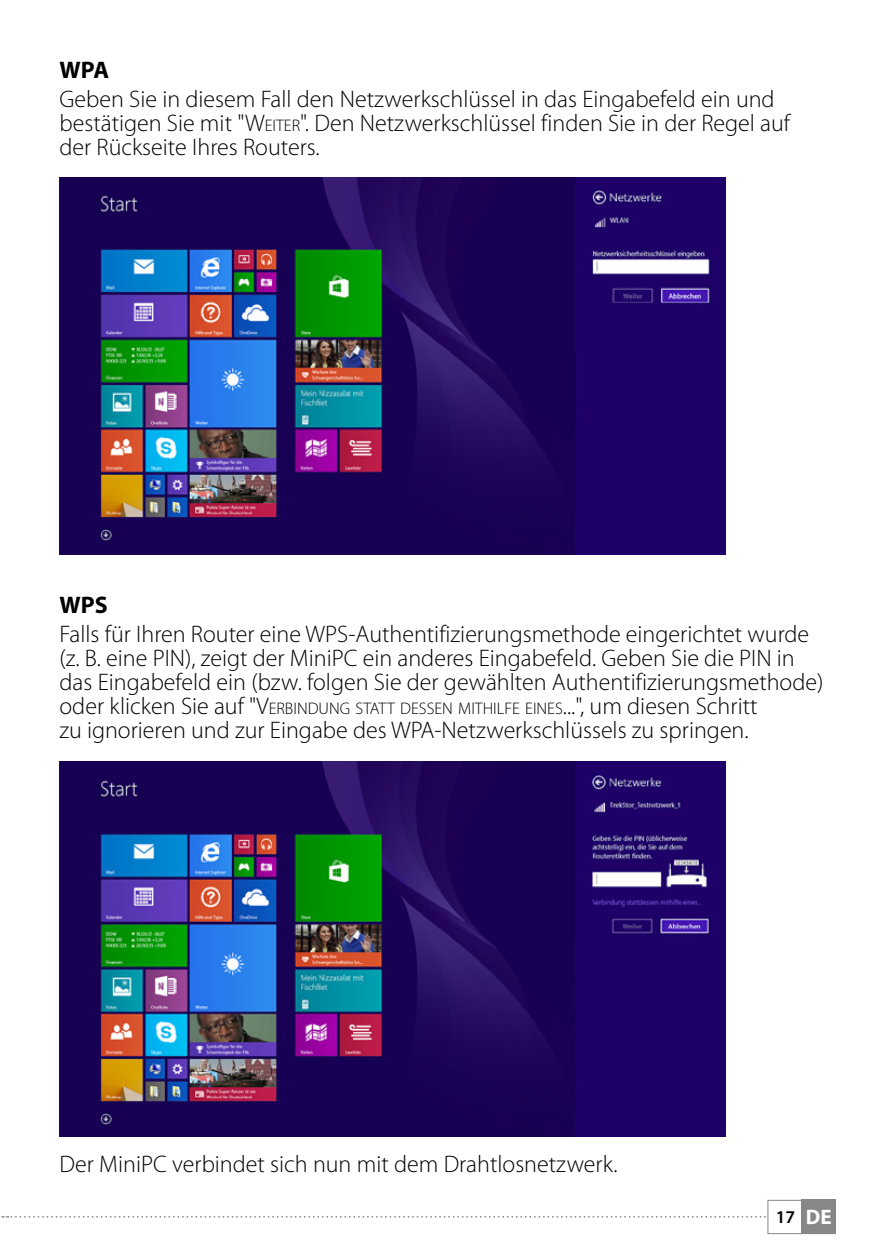
<style>
.page{position:relative;width:893px;height:1259px;background:#fff}
.page>*{position:absolute;margin:0;border:0;box-sizing:border-box;transform-origin:0 0}
.t1{font:300 24px/24px "Myriad Pro";color:#000}
.t2{font:700 24px "Myriad Pro";color:#000}
.t3{font:600 18px "Myriad Pro";color:#000}
.s1{font-style:inherit}
.s2{font-size:16.8px}
.s3{font-weight:700;font-size:21px;color:#fff}
</style>
<div class="page">
<div style="left:801px;top:1200px;width:35px;height:34px;background:#878787"></div>
<div style="left:767px;top:1200px;width:69px;height:34px;border:1px solid #878787"></div>
<svg style="left:1px;top:1216px;width:765px;height:1px"></svg>
<img style="left:60px;top:177px;width:665px;height:377px">
<img style="left:60px;top:762px;width:665px;height:374px">
<p class="t2" style="left:60px;top:54px;width:51px">WPA</p>
<p class="t1" style="left:60px;top:87px;width:732px">Geben Sie in diesem Fall den Netzwerkschlüssel in das Eingabefeld ein und bestätigen Sie mit <span class="s1">"W</span><span class="s2">EITER</span><span class="s1">".</span> Den Netzwerkschlüssel finden Sie in der Regel auf der Rückseite Ihres Routers.</p>
<p class="t2" style="left:60px;top:589px;width:50px">WPS</p>
<p class="t1" style="left:60px;top:622px;width:765px">Falls für Ihren Router eine WPS-Authentifizierungsmethode eingerichtet wurde (z. B. eine PIN), zeigt der MiniPC ein anderes Eingabefeld. Geben Sie die PIN in das Eingabefeld ein (bzw. folgen Sie der gewählten Authentifizierungsmethode) oder klicken Sie auf "<span class="s1">V</span><span class="s2">ERBINDUNG STATT DESSEN MITHILFE EINES</span><span class="s1">...</span>", um diesen Schritt<br>zu ignorieren und zur Eingabe des WPA-Netzwerkschlüssels zu springen.</p>
<p class="t1" style="left:60px;top:1152px;width:560px">Der MiniPC verbindet sich nun mit dem Drahtlosnetzwerk.</p>
<p class="t3" style="left:776px;top:1205px;width:57px">17 <span class="s3">DE</span></p>
</div>
